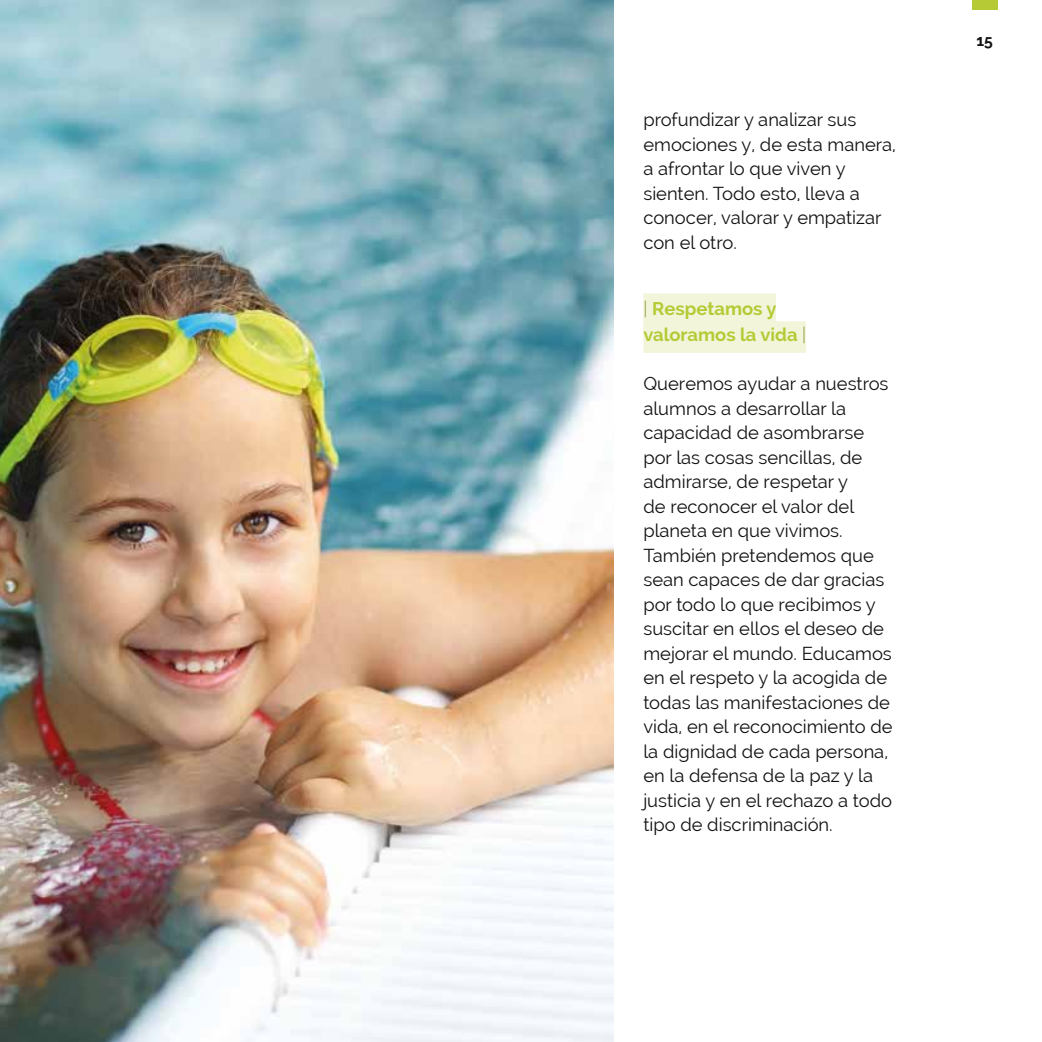
<style>
.page{position:relative;width:1042px;height:1042px;background:#fff}
.page>*{position:absolute;margin:0;border:0;box-sizing:border-box;transform-origin:0 0}
.t1{font:18.38px/24.5px "Raleway";color:#121212}
.t2{font:700 18.38px/26.2px "Raleway";color:#b5ca35}
.t3{font:700 15.75px "Raleway";color:#121212}
.s1{font-weight:300;color:#8a963b}
</style>
<div class="page">
<img style="left:0;top:0;width:613px;height:1042px">
<div style="left:643px;top:293px;width:133px;height:32px;background:#f2f5d9"></div>
<div style="left:643px;top:321px;width:163px;height:32px;background:#f2f5d9"></div>
<div style="left:972px;top:0;width:25px;height:10px;background:#b5ca35"></div>
<p class="t1" style="left:643px;top:108px;width:254px">profundizar y analizar sus emociones y, de esta manera, a afrontar lo que viven y sienten. Todo esto, lleva a conocer, valorar y empatizar con el otro.</p>
<p class="t2" style="left:643px;top:295px;width:164px"><span class="s1">|</span> Respetamos y valoramos la vida <span class="s1">|</span></p>
<p class="t1" style="left:643px;top:372px;width:251px">Queremos ayudar a nuestros alumnos a desarrollar la capacidad de asombrarse por las cosas sencillas, de admirarse, de respetar y<br>de reconocer el valor del planeta en que vivimos.<br>También pretendemos que sean capaces de dar gracias por todo lo que recibimos y suscitar en ellos el deseo de mejorar el mundo. Educamos en el respeto y la acogida de todas las manifestaciones de vida, en el reconocimiento de la dignidad de cada persona, en la defensa de la paz y la justicia y en el rechazo a todo tipo de discriminación.</p>
<p class="t3" style="left:976px;top:32px;width:18px">15</p>
</div>
